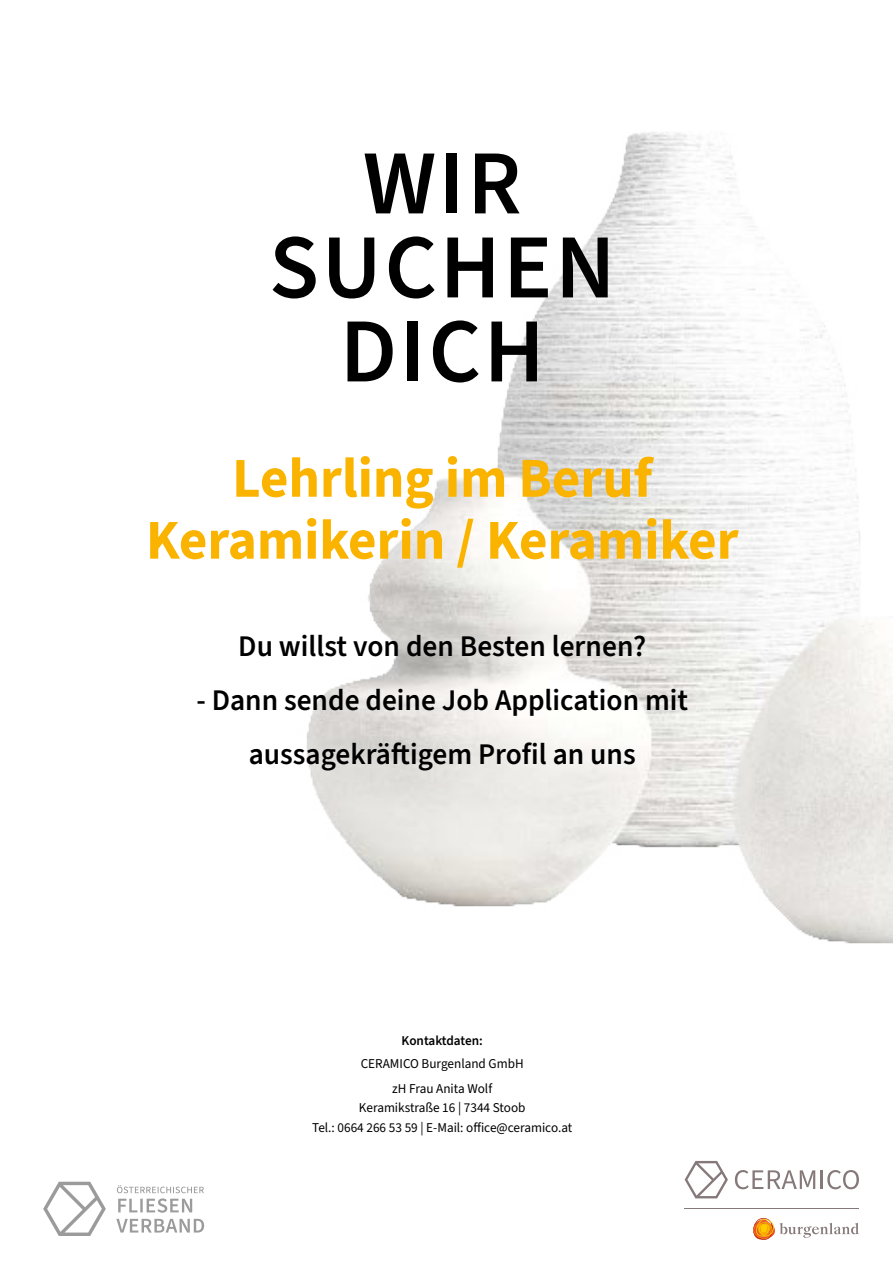
<style>
.page{position:relative;width:893px;height:1263px;background:#fff}
.page>*{position:absolute;margin:0;border:0;box-sizing:border-box;transform-origin:0 0}
.t1{font:600 91.5px/84px "Source Sans 3";letter-spacing:.03em;color:#000;text-align:center}
.t2{font:700 56.25px/61.9px "Source Sans 3";color:#fab400;text-align:center}
.t3{font:600 30px/53.7px "Source Sans 3";color:#000;text-align:center}
.t4{font:13.5px/24.5px "Source Sans 3";color:#000;text-align:center}
.t5{font:600 13.5px "Source Sans 3";letter-spacing:-.01em;color:#000}
</style>
<div class="page">
<img style="left:307px;top:132px;width:586px;height:812px">
<svg style="left:43px;top:1182px;width:63px;height:54px"></svg>
<svg style="left:116px;top:1219px;width:88px;height:13px"></svg>
<svg style="left:117px;top:1185px;width:87px;height:28px"></svg>
<svg style="left:753px;top:1218px;width:106px;height:22px"></svg>
<hr style="left:685px;top:1208px;width:174px;height:1px;background:#857a79">
<svg style="left:821px;top:1170px;width:38px;height:19px"></svg>
<svg style="left:735px;top:1170px;width:80px;height:19px"></svg>
<svg style="left:685px;top:1161px;width:43px;height:37px"></svg>
<h1 class="t1" style="left:269px;top:144px;width:348px">WIR<br>SUCHEN<br>DICH</h1>
<h2 class="t2" style="left:146px;top:449px;width:594px">Lehrling im Beruf<br>Keramikerin / Keramiker</h2>
<h3 class="t3" style="left:238px;top:620px;width:409px">Du willst von den Besten lernen?</h3>
<h3 class="t3" style="left:196px;top:674px;width:493px">- Dann sende deine Job Application mit aussagekräftigem Profil an uns</h3>
<p class="t5" style="left:402px;top:1032px;width:83px">Kontaktdaten:</p>
<p class="t4" style="left:361px;top:1052px;width:164px">CERAMICO Burgenland GmbH zH Frau Anita Wolf</p>
<p class="t4" style="left:312px;top:1098px;width:262px;line-height:19.5px">Keramikstraße 16 | 7344 Stoob<br>Tel.: 0664 266 53 59 | E-Mail: office@ceramico.at</p>
</div>
